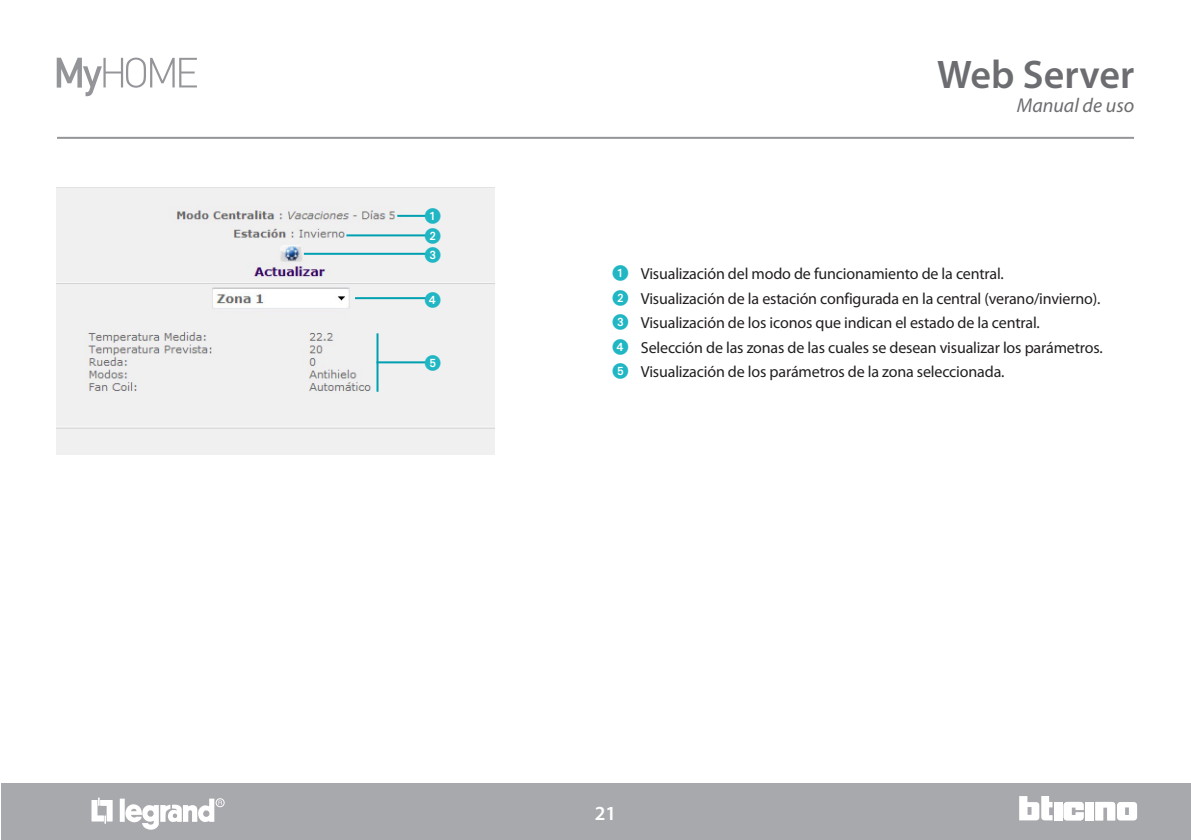
<style>
.page{position:relative;width:1191px;height:840px;background:#fff}
.page>*{position:absolute;margin:0;border:0;box-sizing:border-box;transform-origin:0 0}
.t1{font:600 40px "Myriad Pro";color:#6c6d70}
.t2{font:italic 20px "Myriad Pro";color:#6c6d70}
.t3{font:600 20px "Myriad Pro";color:#fff}
.t4{font:16px/24.6px "Myriad Pro";letter-spacing:-.01em;color:#231f20}
.t5{font:16px/19.2px "European Pi One";color:#21b6c4;text-align:justify}
.s1{font-family:"European Pi One";color:#21b6c4}
</style>
<div class="page">
<hr style="left:57px;top:137px;width:1077px;height:2px;background:#939598">
<svg style="left:57px;top:58px;width:140px;height:38px"></svg>
<div style="left:1px;top:783px;width:1190px;height:56px;background:#a8a9ad"></div>
<div style="left:1054px;top:801px;width:8px;height:18px;background:#fff"></div>
<div style="left:1085px;top:801px;width:8px;height:18px;background:#fff"></div>
<svg style="left:1095px;top:801px;width:42px;height:19px"></svg>
<svg style="left:1019px;top:796px;width:33px;height:23px"></svg>
<svg style="left:1063px;top:801px;width:20px;height:18px"></svg>
<div style="left:120px;top:798px;width:5px;height:23px;background:#fff"></div>
<svg style="left:92px;top:797px;width:20px;height:26px"></svg>
<div style="left:216px;top:798px;width:8px;height:8px;border:1px solid #fff;border-radius:50%"></div>
<svg style="left:125px;top:798px;width:97px;height:32px"></svg>
<img style="left:57px;top:187px;width:438px;height:267px">
<hr style="left:397px;top:215px;width:37px;height:2px;background:#00a0b0">
<hr style="left:346px;top:234px;width:81px;height:2px;background:#00a0b0">
<hr style="left:304px;top:253px;width:123px;height:2px;background:#00a0b0">
<hr style="left:355px;top:297px;width:72px;height:2px;background:#00a0b0">
<hr style="left:376px;top:361px;width:52px;height:2px;background:#00a0b0">
<hr style="left:376px;top:333px;width:2px;height:58px;background:#00a0b0">
<div style="left:429px;top:210px;width:8px;height:12px;background:#fff"></div>
<div style="left:429px;top:229px;width:8px;height:13px;background:#fff"></div>
<div style="left:429px;top:248px;width:8px;height:12px;background:#fff"></div>
<div style="left:429px;top:293px;width:8px;height:12px;background:#fff"></div>
<div style="left:429px;top:356px;width:8px;height:13px;background:#fff"></div>
<p class="t5" style="left:425px;top:206px;width:17px">1<br>2<br>3</p>
<p class="t5" style="left:425px;top:289px;width:17px">4</p>
<p class="t5" style="left:425px;top:353px;width:17px">5</p>
<h1 class="t1" style="left:937px;top:49px;width:198px">Web Server</h1>
<p class="t2" style="left:1017px;top:92px;width:119px">Manual de uso</p>
<p class="t4" style="left:612px;top:261px;width:492px"><span class="s1">1</span> Visualización del modo de funcionamiento de la central.<br><span class="s1">2</span> Visualización de la estación configurada en la central (verano/invierno).<br><span class="s1">3</span> Visualización de los iconos que indican el estado de la central.<br><span class="s1">4</span> Selección de las zonas de las cuales se desean visualizar los parámetros.<br><span class="s1">5</span> Visualización de los parámetros de la zona seleccionada.</p>
<p class="t3" style="left:594px;top:800px;width:23px">21</p>
</div>
